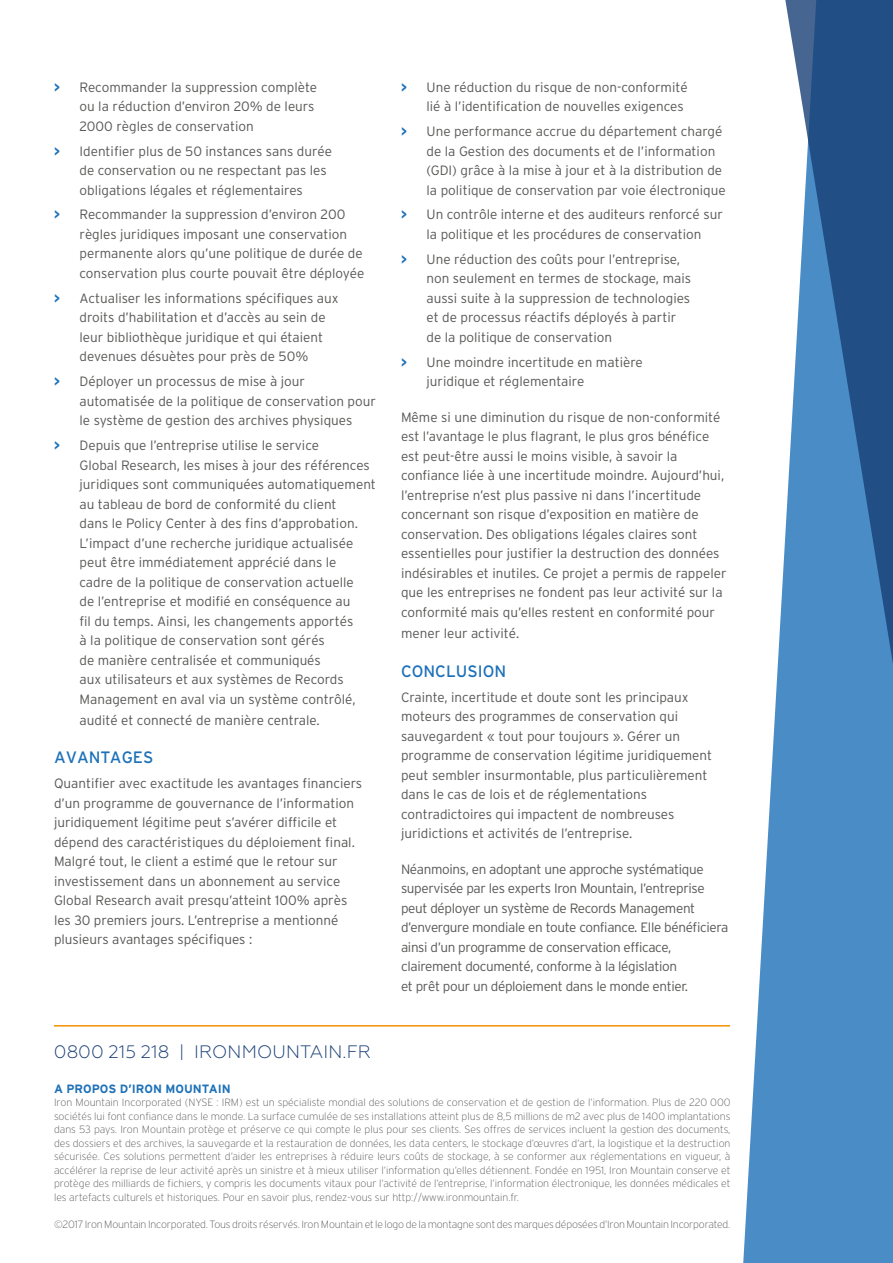
<style>
.page{position:relative;width:893px;height:1263px;background:#fff}
.page>*{position:absolute;margin:0;border:0;box-sizing:border-box;transform-origin:0 0}
.t1{font:300 18px "Geometria";letter-spacing:.01em;color:#193f76}
.t2{font:16.5px "Interstate";color:#1d71b8}
.t3{font:300 13.5px/19.5px "Interstate";color:#575756}
.t4{font:300 13.5px/19.5px "Interstate";letter-spacing:-.025em;color:#575756}
.t5{font:700 12px "Interstate";color:#1d71b8}
.t6{font:200 10.5px/13.5px "Interstate";letter-spacing:-.015em;color:#575756;text-align:justify}
.s1{font-weight:700;color:#1d71b8}
</style>
<div class="page">
<svg style="left:743px;top:576px;width:150px;height:687px;fill:#4a8dc6"></svg>
<svg style="left:783px;top:0;width:110px;height:812px;fill:#4a8dc6"></svg>
<hr style="left:54px;top:1025px;width:676px;height:1px;background:#f39200">
<p class="t3" style="left:80px;top:77px;width:239px;text-indent:-26px"><span class="s1">&gt;</span> Recommander la suppression complète ou la réduction d’environ 20% de leurs<br>2000 règles de conservation</p>
<p class="t3" style="left:80px;top:141px;width:254px;text-indent:-26px"><span class="s1">&gt;</span> Identifier plus de 50 instances sans durée de conservation ou ne respectant pas les obligations légales et réglementaires</p>
<p class="t3" style="left:80px;top:205px;width:287px;text-indent:-26px"><span class="s1">&gt;</span> Recommander la suppression d’environ 200 règles juridiques imposant une conservation permanente alors qu’une politique de durée de conservation plus courte pouvait être déployée</p>
<p class="t3" style="left:80px;top:288px;width:261px;text-indent:-26px"><span class="s1">&gt;</span> Actualiser les informations spécifiques aux droits d’habilitation et d’accès au sein de leur bibliothèque juridique et qui étaient devenues désuètes pour près de 50%</p>
<p class="t3" style="left:80px;top:372px;width:298px;text-indent:-26px"><span class="s1">&gt;</span> Déployer un processus de mise à jour automatisée de la politique de conservation pour le système de gestion des archives physiques</p>
<p class="t3" style="left:80px;top:435px;width:298px;text-indent:-26px"><span class="s1">&gt;</span> Depuis que l’entreprise utilise le service<br>Global Research, les mises à jour des références juridiques sont communiquées automatiquement au tableau de bord de conformité du client<br>dans le Policy Center à des fins d’approbation.<br>L’impact d’une recherche juridique actualisée peut être immédiatement apprécié dans le<br>cadre de la politique de conservation actuelle<br>de l’entreprise et modifié en conséquence au<br>fil du temps. Ainsi, les changements apportés<br>à la politique de conservation sont gérés<br>de manière centralisée et communiqués<br>aux utilisateurs et aux systèmes de Records Management en aval via un système contrôlé,</p>
<p class="t3" style="left:80px;top:710px;width:242px">audité et connecté de manière centrale.</p>
<p class="t2" style="left:54px;top:748px;width:101px">AVANTAGES</p>
<p class="t3" style="left:54px;top:774px;width:310px">Quantifier avec exactitude les avantages financiers d’un programme de gouvernance de l’information juridiquement légitime peut s’avérer difficile et dépend des caractéristiques du déploiement final.<br>Malgré tout, le client a estimé que le retour sur investissement dans un abonnement au service Global Research avait presqu’atteint 100% après les 30 premiers jours. L’entreprise a mentionné plusieurs avantages spécifiques :</p>
<h1 class="t1" style="left:54px;top:1041px;width:319px">0800 215 218 | IRONMOUNTAIN.FR</h1>
<p class="t3" style="left:426px;top:77px;width:263px;text-indent:-26px"><span class="s1">&gt;</span> Une réduction du risque de non-conformité lié à l’identification de nouvelles exigences</p>
<p class="t3" style="left:426px;top:121px;width:301px;text-indent:-26px"><span class="s1">&gt;</span> Une performance accrue du département chargé de la Gestion des documents et de l’information (GDI) grâce à la mise à jour et à la distribution de la politique de conservation par voie électronique</p>
<p class="t3" style="left:401px;top:205px;width:323px;text-align:center"><span class="s1">&gt;</span> Un contrôle interne et des auditeurs renforcé sur la politique et les procédures de conservation</p>
<p class="t3" style="left:426px;top:249px;width:266px;text-indent:-26px"><span class="s1">&gt;</span> Une réduction des coûts pour l’entreprise, non seulement en termes de stockage, mais aussi suite à la suppression de technologies et de processus réactifs déployés à partir de la politique de conservation</p>
<p class="t3" style="left:426px;top:352px;width:218px;text-indent:-26px"><span class="s1">&gt;</span> Une moindre incertitude en matière juridique et réglementaire</p>
<p class="t3" style="left:401px;top:407px;width:327px">Même si une diminution du risque de non-conformité est l’avantage le plus flagrant, le plus gros bénéfice est peut-être aussi le moins visible, à savoir la confiance liée à une incertitude moindre. Aujourd’hui, l’entreprise n’est plus passive ni dans l’incertitude concernant son risque d’exposition en matière de conservation. Des obligations légales claires sont essentielles pour justifier la destruction des données indésirables et inutiles. Ce projet a permis de rappeler que les entreprises ne fondent pas leur activité sur la conformité mais qu’elles restent en conformité pour</p>
<p class="t3" style="left:401px;top:623px;width:120px">mener leur activité.</p>
<p class="t2" style="left:401px;top:662px;width:107px">CONCLUSION</p>
<p class="t3" style="left:401px;top:687px;width:313px">Crainte, incertitude et doute sont les principaux moteurs des programmes de conservation qui sauvegardent « tout pour toujours ». Gérer un programme de conservation légitime juridiquement peut sembler insurmontable, plus particulièrement dans le cas de lois et de réglementations contradictoires qui impactent de nombreuses juridictions et activités de l’entreprise.</p>
<p class="t4" style="left:401px;top:859px;width:329px">Néanmoins, en adoptant une approche systématique supervisée par les experts Iron Mountain, l’entreprise peut déployer un système de Records Management d’envergure mondiale en toute confiance. Elle bénéficiera ainsi d’un programme de conservation efficace, clairement documenté, conforme à la législation<br>et prêt pour un déploiement dans le monde entier.</p>
<p class="t5" style="left:54px;top:1081px;width:178px">A PROPOS D’IRON MOUNTAIN</p>
<p class="t6" style="left:54px;top:1095px;width:678px">Iron Mountain Incorporated (NYSE : IRM) est un spécialiste mondial des solutions de conservation et de gestion de l’information. Plus de 220 000 sociétés lui font confiance dans le monde. La surface cumulée de ses installations atteint plus de 8,5 millions de m2 avec plus de 1400 implantations dans 53 pays. Iron Mountain protège et préserve ce qui compte le plus pour ses clients. Ses offres de services incluent la gestion des documents, des dossiers et des archives, la sauvegarde et la restauration de données, les data centers, le stockage d’œuvres d’art, la logistique et la destruction sécurisée. Ces solutions permettent d’aider les entreprises à réduire leurs coûts de stockage, à se conformer aux réglementations en vigueur, à accélérer la reprise de leur activité après un sinistre et à mieux utiliser l’information qu’elles détiennent. Fondée en 1951, Iron Mountain conserve et protège des milliards de fichiers, y compris les documents vitaux pour l’activité de l’entreprise, l’information électronique, les données médicales et les artefacts culturels et historiques. Pour en savoir plus, rendez-vous sur http://www.ironmountain.fr.</p>
<p class="t6" style="left:54px;top:1217px;width:678px">©2017 Iron Mountain Incorporated. Tous droits réservés. Iron Mountain et le logo de la montagne sont des marques déposées d’Iron Mountain Incorporated.</p>
</div>
